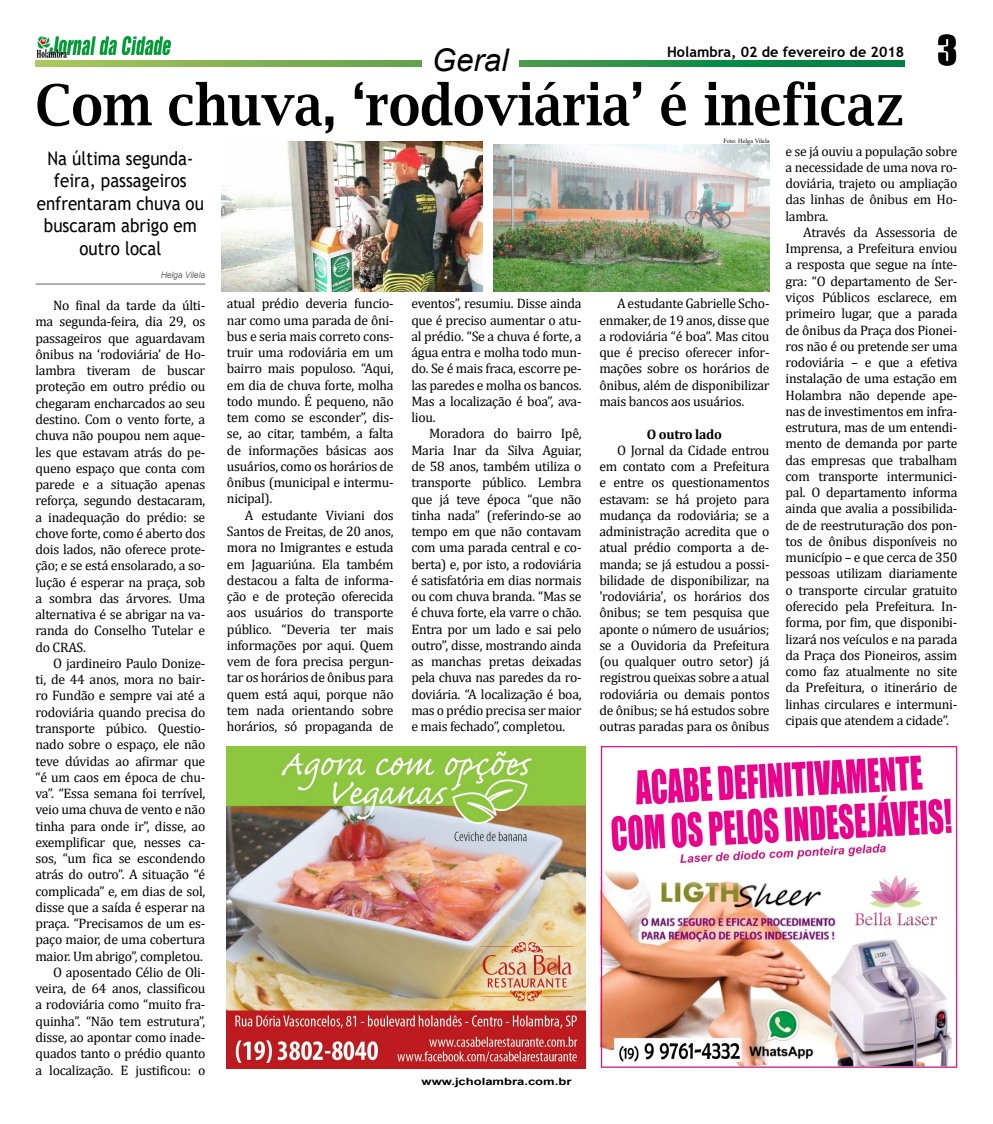
<style>
.page{position:relative;width:993px;height:1124px;background:#fff}
.page>*{position:absolute;margin:0;border:0;box-sizing:border-box;transform-origin:0 0}
.t1{font:600 56.25px "Lucida Bright";color:#000;scale:.9 1}
.t2{font:37.5px "Impact";color:#000}
.t3{font:italic 31.25px "Arial";color:#000}
.t4{font:18.75px/22.5px "Trebuchet MS";color:#000;text-align:center;scale:.9 1}
.t5{font:700 14.38px "Trebuchet MS";color:#000}
.t6{font:13.75px/16.2px "Cambria";letter-spacing:-.02em;color:#000;text-align:justify}
.t7{font:700 13.75px "Cambria";letter-spacing:-.02em;color:#000}
.t8{font:700 10px "Arial";color:#000;scale:1.3 1}
.t9{font:italic 8.75px "Arial";letter-spacing:-.02em;color:#6d6e71}
.t10{font:6.25px "Times New Roman";color:#000}
</style>
<div class="page">
<img style="left:36px;top:35px;width:135px;height:23px">
<svg style="left:35px;top:60px;width:869px;height:7px;background:#4fa04e"></svg>
<div style="left:422px;top:42px;width:96px;height:35px;background:#fff"></div>
<img style="left:227px;top:746px;width:358px;height:322px">
<img style="left:600px;top:746px;width:357px;height:320px">
<hr style="left:35px;top:283px;width:170px;height:2px;background:#808285">
<img style="left:222px;top:142px;width:260px;height:149px">
<img style="left:493px;top:145px;width:276px;height:146px">
<h3 class="t3" style="left:431px;top:40px;width:78px">Geral</h3>
<p class="t5" style="left:667px;top:43px;width:239px">Holambra, 02 de fevereiro de 2018</p>
<h2 class="t2" style="left:937px;top:21px;width:21px">3</h2>
<h1 class="t1" style="left:35px;top:73px;width:967px">Com chuva, ‘rodoviária’ é ineficaz</h1>
<h3 class="t4" style="left:37px;top:147px;width:187px">Na última segunda&shy;feira, passageiros enfrentaram chuva ou buscaram abrigo em outro local</h3>
<p class="t10" style="left:723px;top:136px;width:48px">Foto: Helga Vilela</p>
<p class="t6" style="left:785px;top:143px;width:173px">e se já ouviu a população sobre a necessidade de uma nova ro&shy;doviária, trajeto ou ampliação das linhas de ônibus em Ho&shy;lambra.</p>
<p class="t6" style="left:785px;top:224px;width:173px;text-indent:18px">Através da Assessoria de Imprensa, a Prefeitura enviou a resposta que segue na ínte&shy;gra: “O departamento de Ser&shy;viços Públicos esclarece, em primeiro lugar, que a parada de ônibus da Praça dos Pionei&shy;ros não é ou pretende ser uma rodoviária – e que a efetiva instalação de uma estação em Holambra não depende ape&shy;nas de investimentos em infra&shy;estrutura, mas de um entendi&shy;mento de demanda por parte das empresas que trabalham com transporte intermunici&shy;pal. O departamento informa ainda que avalia a possibilida&shy;de de reestruturação dos pon&shy;tos de ônibus disponíveis no município – e que cerca de 350 pessoas utilizam diariamente o transporte circular gratuito oferecido pela Prefeitura. In&shy;forma, por fim, que disponibi&shy;lizará nos veículos e na parada da Praça dos Pioneiros, assim como faz atualmente no site da Prefeitura, o itinerário de linhas circulares e intermuni&shy;cipais que atendem a cidade”.</p>
<p class="t9" style="left:161px;top:269px;width:46px">Helga Vilela</p>
<p class="t6" style="left:35px;top:297px;width:171px;text-indent:18px">No final da tarde da últi&shy;ma segunda-feira, dia 29, os passageiros que aguardavam ônibus na ‘rodoviária’ de Ho&shy;lambra tiveram de buscar proteção em outro prédio ou chegaram encharcados ao seu destino. Com o vento forte, a chuva não poupou nem aque&shy;les que estavam atrás do pe&shy;queno espaço que conta com parede e a situação apenas reforça, segundo destacaram, a inadequação do prédio: se chove forte, como é aberto dos dois lados, não oferece prote&shy;ção; e se está ensolarado, a so&shy;lução é esperar na praça, sob a sombra das árvores. Uma alternativa é se abrigar na va&shy;randa do Conselho Tutelar e do CRAS.</p>
<p class="t6" style="left:35px;top:655px;width:171px;text-align:right">O jardineiro Paulo Donize-<br>ti, de 44 anos, mora no bair&shy;ro Fundão e sempre vai até a rodoviária quando precisa do transporte púbico. Questio&shy;nado sobre o espaço, ele não teve dúvidas ao afirmar que “é um caos em época de chu&shy;va”. “Essa semana foi terrível, veio uma chuva de vento e não tinha para onde ir”, disse, ao exemplificar que, nesses ca&shy;sos, “um fica se escondendo atrás do outro”. A situação “é complicada” e, em dias de sol, disse que a saída é esperar na praça. “Precisamos de um es&shy;paço maior, de uma cobertura maior. Um abrigo”, completou.<br>O aposentado Célio de Oli&shy;veira, de 64 anos, classificou a rodoviária como “muito fra&shy;quinha”. “Não tem estrutura”, disse, ao apontar como inade&shy;quados tanto o prédio quanto a localização. E justificou: o</p>
<p class="t6" style="left:227px;top:295px;width:168px">atual prédio deveria funcio&shy;nar como uma parada de ôni&shy;bus e seria mais correto cons&shy;truir uma rodoviária em um bairro mais populoso. “Aqui, em dia de chuva forte, molha todo mundo. É pequeno, não tem como se esconder”, dis&shy;se, ao citar, também, a falta de informações básicas aos usuários, como os horários de ônibus (municipal e intermu&shy;nicipal).</p>
<p class="t6" style="left:227px;top:507px;width:168px;text-indent:18px">A estudante Viviani dos Santos de Freitas, de 20 anos, mora no Imigrantes e estuda em Jaguariúna. Ela também destacou a falta de informa&shy;ção e de proteção oferecida aos usuários do transporte público. “Deveria ter mais informações por aqui. Quem vem de fora precisa pergun&shy;tar os horários de ônibus para quem está aqui, porque não tem nada orientando sobre horários, só propaganda de</p>
<p class="t6" style="left:411px;top:295px;width:172px">eventos”, resumiu. Disse ainda que é preciso aumentar o atu&shy;al prédio. “Se a chuva é forte, a água entra e molha todo mun&shy;do. Se é mais fraca, escorre pe&shy;las paredes e molha os bancos.<br>Mas a localização é boa”, ava&shy;liou.</p>
<p class="t6" style="left:411px;top:425px;width:172px;text-indent:18px">Moradora do bairro Ipê, Maria Inar da Silva Aguiar, de 58 anos, também utiliza o transporte público. Lembra que já teve época “que não tinha nada” (referindo-se ao tempo em que não contavam com uma parada central e co&shy;berta) e, por isto, a rodoviária é satisfatória em dias normais ou com chuva branda. “Mas se é chuva forte, ela varre o chão.<br>Entra por um lado e sai pelo outro”, disse, mostrando ainda as manchas pretas deixadas pela chuva nas paredes da ro&shy;doviária. “A localização é boa, mas o prédio precisa ser maior e mais fechado”, completou.</p>
<p class="t6" style="left:599px;top:295px;width:172px;text-indent:18px">A estudante Gabrielle Scho&shy;enmaker, de 19 anos, disse que a rodoviária “é boa”. Mas citou que é preciso oferecer infor&shy;mações sobre os horários de ônibus, além de disponibilizar mais bancos aos usuários.</p>
<p class="t7" style="left:646px;top:424px;width:77px">O outro lado</p>
<p class="t6" style="left:599px;top:442px;width:172px;text-indent:18px">O Jornal da Cidade entrou em contato com a Prefeitura e entre os questionamentos estavam: se há projeto para mudança da rodoviária; se a administração acredita que o atual prédio comporta a de&shy;manda; se já estudou a possi&shy;bilidade de disponibilizar, na 'rodoviária', os horários dos ônibus; se tem pesquisa que aponte o número de usuários; se a Ouvidoria da Prefeitura (ou qualquer outro setor) já registrou queixas sobre a atual rodoviária ou demais pontos de ônibus; se há estudos sobre outras paradas para os ônibus</p>
<p class="t8" style="left:421px;top:1074px;width:117px">www.jcholambra.com.br</p>
</div>
